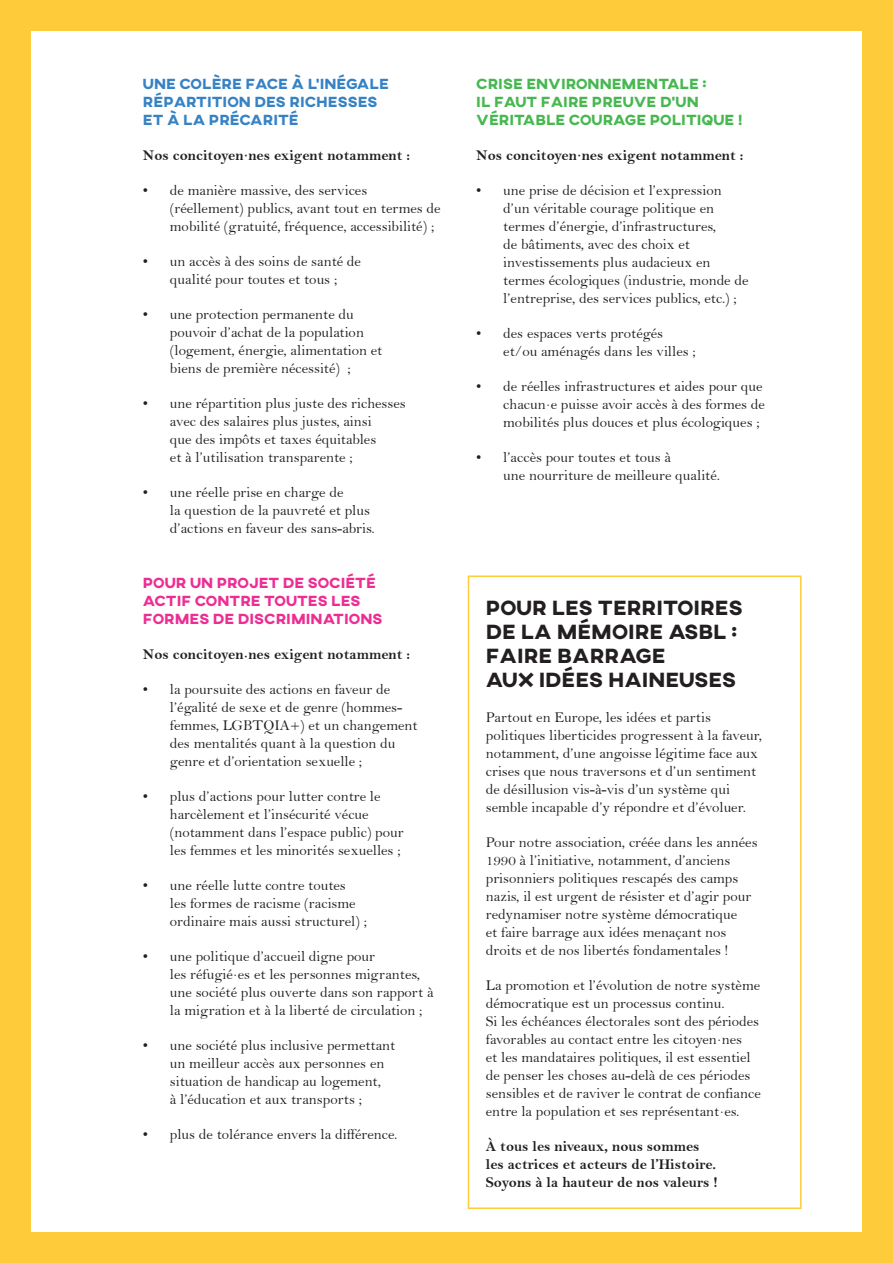
<style>
.page{position:relative;width:893px;height:1263px;background:#fff}
.page>*{position:absolute;margin:0;border:0;box-sizing:border-box;transform-origin:0 0}
.t1{font:800 21px/24px "AXIS";color:#231f20}
.t2{font:15px/18px "Bell";color:#231f20}
.t3{font:15px/18px "Bell MT Bold";color:#231f20}
.t4{font:800 15px/18px "AXIS";color:#47b750}
.t5{font:800 15px/18px "AXIS";color:#ed2d94}
.t6{font:800 15px/18px "AXIS";color:#3782c4}
</style>
<div class="page">
<div style="left:0;top:0;width:893px;height:30px;background:#fecb3a"></div>
<div style="left:0;top:1232px;width:893px;height:31px;background:#fecb3a"></div>
<div style="left:0;top:0;width:30px;height:1263px;background:#fecb3a"></div>
<div style="left:863px;top:0;width:30px;height:1263px;background:#fecb3a"></div>
<div style="left:468px;top:575px;width:333px;height:634px;border:2px solid #fecb3a"></div>
<p class="t6" style="left:143px;top:75px;width:247px">UNE COLÈRE FACE À L’INÉGALE<br>RÉPARTITION DES RICHESSES<br>ET À LA PRÉCARITÉ</p>
<p class="t3" style="left:143px;top:146px;width:269px">Nos concitoyen˙nes exigent notamment :</p>
<p class="t2" style="left:170px;top:181px;width:272px;text-indent:-27px">• de manière massive, des services (réellement) publics, avant tout en termes de mobilité (gratuité, fréquence, accessibilité) ;</p>
<p class="t2" style="left:143px;top:252px;width:220px;text-align:center">• un accès à des soins de santé de qualité pour toutes et tous ;</p>
<p class="t2" style="left:170px;top:305px;width:214px;text-indent:-27px">• une protection permanente du pouvoir d’achat de la population (logement, énergie, alimentation et biens de première nécessité) ;</p>
<p class="t2" style="left:170px;top:394px;width:237px;text-indent:-27px">• une répartition plus juste des richesses avec des salaires plus justes, ainsi<br>que des impôts et taxes équitables<br>et à l’utilisation transparente ;</p>
<p class="t2" style="left:170px;top:483px;width:206px;text-indent:-27px">• une réelle prise en charge de<br>la question de la pauvreté et plus d’actions en faveur des sans-abris.</p>
<p class="t5" style="left:143px;top:574px;width:241px">POUR UN PROJET DE SOCIÉTÉ<br>ACTIF CONTRE TOUTES LES<br>FORMES DE DISCRIMINATIONS</p>
<p class="t3" style="left:143px;top:645px;width:269px">Nos concitoyen˙nes exigent notamment :</p>
<p class="t2" style="left:170px;top:680px;width:249px;text-indent:-27px">• la poursuite des actions en faveur de l’égalité de sexe et de genre (hommes&shy;femmes, LGBTQIA+) et un changement des mentalités quant à la question du genre et d’orientation sexuelle ;</p>
<p class="t2" style="left:170px;top:787px;width:235px;text-indent:-27px">• plus d’actions pour lutter contre le harcèlement et l’insécurité vécue (notamment dans l’espace public) pour les femmes et les minorités sexuelles ;</p>
<p class="t2" style="left:170px;top:876px;width:199px;text-indent:-27px">• une réelle lutte contre toutes<br>les formes de racisme (racisme ordinaire mais aussi structurel) ;</p>
<p class="t2" style="left:170px;top:947px;width:265px;text-indent:-27px">• une politique d’accueil digne pour<br>les réfugié˙es et les personnes migrantes, une société plus ouverte dans son rapport à la migration et à la liberté de circulation ;</p>
<p class="t2" style="left:170px;top:1036px;width:227px;text-indent:-27px">• une société plus inclusive permettant un meilleur accès aux personnes en situation de handicap au logement,<br>à l’éducation et aux transports ;</p>
<p class="t2" style="left:143px;top:1125px;width:256px">• plus de tolérance envers la différence.</p>
<p class="t4" style="left:476px;top:75px;width:268px">CRISE ENVIRONNEMENTALE :<br>IL FAUT FAIRE PREUVE D’UN<br>VÉRITABLE COURAGE POLITIQUE !</p>
<p class="t3" style="left:476px;top:146px;width:269px">Nos concitoyen˙nes exigent notamment :</p>
<p class="t2" style="left:503px;top:181px;width:247px;text-indent:-27px">• une prise de décision et l’expression d’un véritable courage politique en termes d’énergie, d’infrastructures,<br>de bâtiments, avec des choix et investissements plus audacieux en termes écologiques (industrie, monde de l’entreprise, des services publics, etc.) ;</p>
<p class="t2" style="left:503px;top:324px;width:194px;text-indent:-27px">• des espaces verts protégés et/ou aménagés dans les villes ;</p>
<p class="t2" style="left:503px;top:377px;width:263px;text-indent:-27px">• de réelles infrastructures et aides pour que chacun˙e puisse avoir accès à des formes de mobilités plus douces et plus écologiques ;</p>
<p class="t2" style="left:503px;top:448px;width:218px;text-indent:-27px">• l’accès pour toutes et tous à<br>une nourriture de meilleure qualité.</p>
<h1 class="t1" style="left:486px;top:596px;width:258px">POUR LES TERRITOIRES<br>DE LA MÉMOIRE ASBL :<br>FAIRE BARRAGE<br>AUX IDÉES HAINEUSES</h1>
<p class="t2" style="left:486px;top:708px;width:278px">Partout en Europe, les idées et partis politiques liberticides progressent à la faveur, notamment, d’une angoisse légitime face aux crises que nous traversons et d’un sentiment de désillusion vis-à-vis d’un système qui semble incapable d’y répondre et d’évoluer.</p>
<p class="t2" style="left:486px;top:833px;width:273px">Pour notre association, créée dans les années 1990 à l’initiative, notamment, d’anciens prisonniers politiques rescapés des camps nazis, il est urgent de résister et d’agir pour redynamiser notre système démocratique<br>et faire barrage aux idées menaçant nos droits et de nos libertés fondamentales !</p>
<p class="t2" style="left:486px;top:976px;width:276px">La promotion et l’évolution de notre système démocratique est un processus continu.<br>Si les échéances électorales sont des périodes favorables au contact entre les citoyen˙nes<br>et les mandataires politiques, il est essentiel de penser les choses au-delà de ces périodes sensibles et de raviver le contrat de confiance entre la population et ses représentant˙es.</p>
<p class="t3" style="left:486px;top:1137px;width:233px">À tous les niveaux, nous sommes les actrices et acteurs de l’Histoire.<br>Soyons à la hauteur de nos valeurs !</p>
</div>
